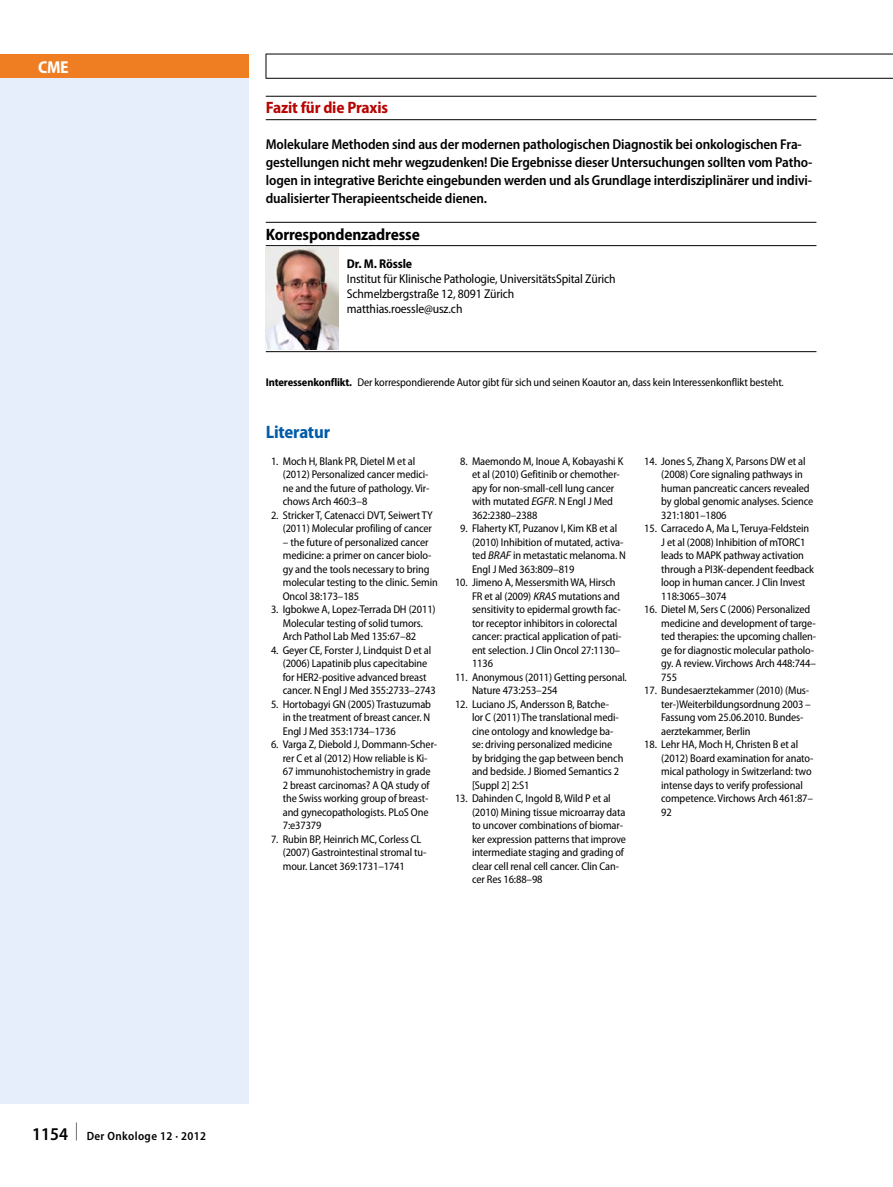
<style>
.page{position:relative;width:893px;height:1187px;background:#fff}
.page>*{position:absolute;margin:0;border:0;box-sizing:border-box;transform-origin:0 0}
._999_012_u1_12ptVorN{font:700 semi-condensed 18px "Myriad Pro";letter-spacing:-.01em;color:#005ba9}
.t1{font:700 semi-condensed 17.25px "Myriad Pro";color:#fff}
._999_012_u1_12ptVor{font:700 semi-condensed 16.5px "Myriad Pro";letter-spacing:-.01em;color:#000}
.Fazit_für_die_Praxis{font:700 semi-condensed 16.5px "Myriad Pro";letter-spacing:-.01em;color:#b70502}
._019_fazit{font:600 semi-condensed 14.25px/18px "Myriad Pro";letter-spacing:-.01em;color:#000}
._022_autorenadresse{font:semi-condensed 12.75px "Myriad Pro";letter-spacing:-.01em;color:#000}
._021_autorenname{font:700 semi-condensed 12.75px "Myriad Pro";letter-spacing:-.01em;color:#000}
.t2{font:600 semi-condensed 12px "Myriad Pro";letter-spacing:.03em;color:#000}
._023_literatur{font:semi-condensed 11.25px/13.5px "Myriad Pro";letter-spacing:-.01em;color:#000}
._044_kleinsatz_artik{font:semi-condensed 11.25px "Myriad Pro";letter-spacing:-.01em;color:#000}
.s1{font-weight:700}
.s2{font-style:italic;font-stretch:normal}
.s3{font-size:18px}
</style>
<div class="page">
<div style="left:0;top:78px;width:249px;height:1025px;background:#e5eefa"></div>
<div style="left:0;top:54px;width:249px;height:24px;background:#ef7d22"></div>
<svg style="left:266px;top:55px;width:1px;height:23px"></svg>
<hr style="left:266px;top:54px;width:627px;height:1px;background:#000">
<hr style="left:266px;top:78px;width:627px;height:1px;background:#000">
<hr style="left:266px;top:96px;width:550px;height:1px;background:#000">
<hr style="left:266px;top:119px;width:550px;height:1px;background:#000">
<hr style="left:266px;top:222px;width:550px;height:1px;background:#000">
<hr style="left:266px;top:245px;width:550px;height:1px;background:#000">
<hr style="left:266px;top:351px;width:550px;height:1px;background:#000">
<img style="left:266px;top:247px;width:72px;height:102px">
<h2 class="t1" style="left:38px;top:57px;width:32px">CME</h2>
<p class="Fazit_für_die_Praxis" style="left:266px;top:99px;width:124px">Fazit für die Praxis</p>
<p class="_019_fazit" style="left:266px;top:136px;width:548px">Molekulare Methoden sind aus der modernen pathologischen Diagnostik bei onkologischen Fra&shy;gestellungen nicht mehr wegzudenken! Die Ergebnisse dieser Untersuchungen sollten vom Patho&shy;logen in integrative Berichte eingebunden werden und als Grundlage interdisziplinärer und indivi&shy;dualisierter Therapieentscheide dienen.</p>
<p class="_999_012_u1_12ptVor" style="left:266px;top:225px;width:156px">Korrespondenzadresse</p>
<p class="_021_autorenname" style="left:347px;top:257px;width:67px">Dr. M. Rössle</p>
<p class="_022_autorenadresse" style="left:347px;top:272px;width:270px">Institut für Klinische Pathologie, UniversitätsSpital Zürich</p>
<p class="_022_autorenadresse" style="left:347px;top:287px;width:169px">Schmelzbergstraße 12, 8091 Zürich</p>
<p class="_022_autorenadresse" style="left:347px;top:302px;width:117px">matthias.roessle@usz.ch</p>
<p class="_044_kleinsatz_artik" style="left:266px;top:376px;width:520px"><span class="s1">Interessenkonflikt.</span> Der korrespondierende Autor gibt für sich und seinen Koautor an, dass kein Interessenkonflikt besteht.</p>
<p class="_999_012_u1_12ptVorN" style="left:266px;top:421px;width:66px">Literatur</p>
<p class="_023_literatur" style="left:283px;top:454px;width:148px;text-indent:-12px">1. Moch H, Blank PR, Dietel M et al (2012) Personalized cancer medici&shy;ne and the future of pathology. Vir&shy;chows Arch 460:3–8</p>
<p class="_023_literatur" style="left:271px;top:508px;width:163px;text-align:right">2. Stricker T, Catenacci DVT, Seiwert TY (2011) Molecular profiling of cancer</p>
<p class="_023_literatur" style="left:283px;top:535px;width:157px">– the future of personalized cancer medicine: a primer on cancer biolo&shy;gy and the tools necessary to bring molecular testing to the clinic. Semin<br>Oncol 38:173–185</p>
<p class="_023_literatur" style="left:283px;top:603px;width:154px;text-indent:-12px">3. Igbokwe A, Lopez-Terrada DH (2011)<br>Molecular testing of solid tumors.<br>Arch Pathol Lab Med 135:67–82</p>
<p class="_023_literatur" style="left:283px;top:643px;width:155px;text-indent:-12px">4. Geyer CE, Forster J, Lindquist D et al (2006) Lapatinib plus capecitabine for HER2-positive advanced breast cancer. N Engl J Med 355:2733–2743</p>
<p class="_023_literatur" style="left:283px;top:697px;width:150px;text-align:justify;text-indent:-12px">5. Hortobagyi GN (2005) Trastuzumab in the treatment of breast cancer. N Engl J Med 353:1734–1736</p>
<p class="_023_literatur" style="left:283px;top:738px;width:156px;text-indent:-12px">6. Varga Z, Diebold J, Dommann-Scher&shy;rer C et al (2012) How reliable is Ki-<br>67 immunohistochemistry in grade<br>2 breast carcinomas? A QA study of the Swiss working group of breast&shy;and gynecopathologists. PLoS One<br>7:e37379</p>
<p class="_023_literatur" style="left:283px;top:832px;width:145px;text-indent:-12px">7. Rubin BP, Heinrich MC, Corless CL (2007) Gastrointestinal stromal tu&shy;mour. Lancet 369:1731–1741</p>
<p class="_023_literatur" style="left:472px;top:454px;width:153px;text-indent:-12px">8. Maemondo M, Inoue A, Kobayashi K et al (2010) Gefitinib or chemother&shy;apy for non-small-cell lung cancer with mutated <span class="s2">EGFR</span>. N Engl J Med<br>362:2380–2388</p>
<p class="_023_literatur" style="left:472px;top:522px;width:156px;text-indent:-12px">9. Flaherty KT, Puzanov I, Kim KB et al (2010) Inhibition of mutated, activa&shy;ted <span class="s2">BRAF</span> in metastatic melanoma. N Engl J Med 363:809–819</p>
<p class="_023_literatur" style="left:472px;top:576px;width:151px;text-indent:-17px">10. Jimeno A, Messersmith WA, Hirsch<br>FR et al (2009) <span class="s2">KRAS</span> mutations and sensitivity to epidermal growth fac&shy;tor receptor inhibitors in colorectal cancer: practical application of pati&shy;ent selection. J Clin Oncol 27:1130–<br>1136</p>
<p class="_023_literatur" style="left:472px;top:670px;width:156px;text-indent:-17px">11. Anonymous (2011) Getting personal.<br>Nature 473:253–254</p>
<p class="_023_literatur" style="left:472px;top:697px;width:153px;text-indent:-17px">12. Luciano JS, Andersson B, Batche-<br>lor C (2011) The translational medi&shy;cine ontology and knowledge ba&shy;se: driving personalized medicine by bridging the gap between bench and bedside. J Biomed Semantics 2 [Suppl 2] 2:S1</p>
<p class="_023_literatur" style="left:472px;top:792px;width:155px;text-indent:-17px">13. Dahinden C, Ingold B, Wild P et al (2010) Mining tissue microarray data to uncover combinations of biomar&shy;ker expression patterns that improve intermediate staging and grading of clear cell renal cell cancer. Clin Can&shy;cer Res 16:88–98</p>
<p class="_023_literatur" style="left:661px;top:454px;width:154px;text-indent:-17px">14. Jones S, Zhang X, Parsons DW et al (2008) Core signaling pathways in human pancreatic cancers revealed by global genomic analyses. Science<br>321:1801–1806</p>
<p class="_023_literatur" style="left:661px;top:522px;width:154px;text-indent:-17px">15. Carracedo A, Ma L, Teruya-Feldstein<br>J et al (2008) Inhibition of mTORC1 leads to MAPK pathway activation through a PI3K-dependent feedback loop in human cancer. J Clin Invest<br>118:3065–3074</p>
<p class="_023_literatur" style="left:661px;top:603px;width:156px;text-indent:-17px">16. Dietel M, Sers C (2006) Personalized medicine and development of targe&shy;ted therapies: the upcoming challen&shy;ge for diagnostic molecular patholo&shy;gy. A review. Virchows Arch 448:744–<br>755</p>
<p class="_023_literatur" style="left:661px;top:684px;width:151px;text-indent:-17px">17. Bundesaerztekammer (2010) (Mus&shy;ter-)Weiterbildungsordnung 2003 –<br>Fassung vom 25.06.2010. Bundes&shy;aerztekammer, Berlin</p>
<p class="_023_literatur" style="left:661px;top:738px;width:154px;text-indent:-17px">18. Lehr HA, Moch H, Christen B et al (2012) Board examination for anato&shy;mical pathology in Switzerland: two intense days to verify professional competence. Virchows Arch 461:87–<br>92</p>
<p class="t2" style="left:32px;top:1129px;width:176px"><span class="s3">1154 </span><sup>|</sup> Der Onkologe 12 · 2012</p>
</div>
